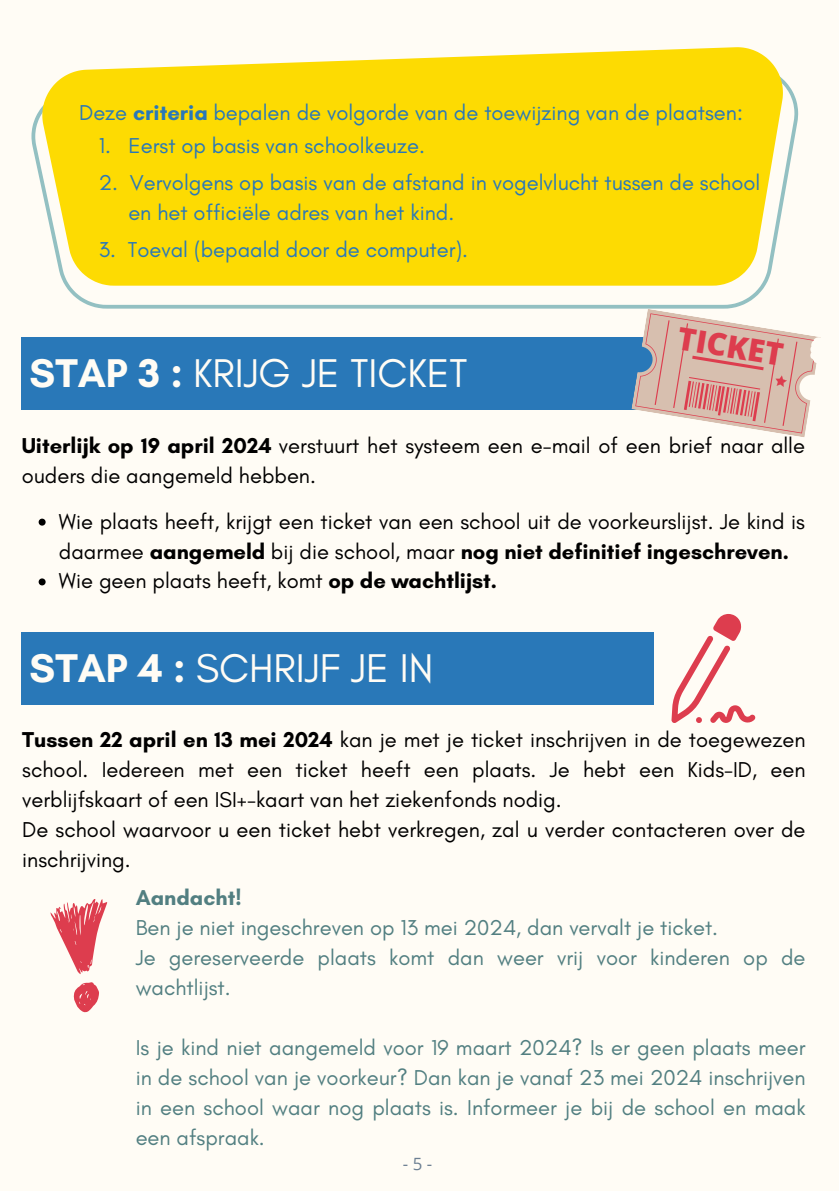
<style>
.page{position:relative;width:839px;height:1191px;background:#fff}
.page>*{position:absolute;margin:0;border:0;box-sizing:border-box;transform-origin:0 0}
.t1{font:40.8px "Glacial Indifference";color:#fffcf5}
.t2{font:800 31.2px "Open Sans";color:#dd3d4e}
.t3{font:22px/30px "Glacial Indifference";color:#000}
.t4{font:22px/29.8px "Glacial Indifference";color:#527f81}
.t5{font:22px "Glacial Indifference";color:#2978b8}
.t6{font:700 22px "Glacial Indifference";color:#527f81}
.t7{font:17px "Open Sans";color:#6c7f92}
.s1{font-weight:700}
</style>
<div class="page">
<div style="left:0;top:0;width:838px;height:1191px;background:#fffcf5"></div>
<div style="left:22px;top:337px;width:631px;height:72px;background:#2978b8"></div>
<svg style="left:631px;top:309px;width:189px;height:128px"></svg>
<svg style="left:39px;top:519px;width:7px;height:7px"></svg>
<svg style="left:39px;top:578px;width:7px;height:7px"></svg>
<div style="left:22px;top:632px;width:631px;height:72px;background:#2978b8"></div>
<svg style="left:50px;top:899px;width:58px;height:114px"></svg>
<svg style="left:671px;top:614px;width:84px;height:109px"></svg>
<svg style="left:31px;top:78px;width:767px;height:231px"></svg>
<svg style="left:42px;top:47px;width:740px;height:239px;background:#fcdd17"></svg>
<p class="t5" style="left:79px;top:99px;width:665px">Deze <span class="s1">criteria</span> bepalen de volgorde van de toewijzing van de plaatsen:</p>
<p class="t5" style="left:99px;top:133px;width:327px">1. Eerst op basis van schoolkeuze.</p>
<p class="t5" style="left:99px;top:169px;width:663px">2. Vervolgens op basis van de afstand in vogelvlucht tussen de school</p>
<p class="t5" style="left:128px;top:199px;width:327px">en het officiële adres van het kind.</p>
<p class="t5" style="left:99px;top:236px;width:371px">3. Toeval (bepaald door de computer).</p>
<p class="t1" style="left:30px;top:348px;width:439px"><span class="s1">STAP 3 :</span> KRIJG JE TICKET</p>
<p class="t2" style="left:681px;top:316px;width:108px;rotate:9deg">TICKET</p>
<p class="t3" style="left:22px;top:430px;width:784px"><span class="s1">Uiterlijk op 19 april 2024</span> verstuurt het systeem een e-mail of een brief naar alle ouders die aangemeld hebben.</p>
<p class="t3" style="left:59px;top:506px;width:747px">Wie plaats heeft, krijgt een ticket van een school uit de voorkeurslijst. Je kind is daarmee <span class="s1">aangemeld</span> bij die school, maar <span class="s1">nog niet definitief ingeschreven.</span></p>
<p class="t3" style="left:59px;top:566px;width:439px">Wie geen plaats heeft, komt <span class="s1">op de wachtlijst.</span></p>
<p class="t1" style="left:30px;top:643px;width:405px"><span class="s1">STAP 4 :</span> SCHRIJF JE IN</p>
<p class="t3" style="left:22px;top:725px;width:784px;text-align:justify"><span class="s1">Tussen 22 april en 13 mei 2024</span> kan je met je ticket inschrijven in de toegewezen school. Iedereen met een ticket heeft een plaats. Je hebt een Kids-ID, een verblijfskaart of een ISI+-kaart van het ziekenfonds nodig.</p>
<p class="t3" style="left:22px;top:815px;width:784px">De school waarvoor u een ticket hebt verkregen, zal u verder contacteren over de inschrijving.</p>
<p class="t6" style="left:136px;top:885px;width:107px">Aandacht!</p>
<p class="t4" style="left:136px;top:913px;width:584px">Ben je niet ingeschreven op 13 mei 2024, dan vervalt je ticket.</p>
<p class="t4" style="left:136px;top:943px;width:671px">Je gereserveerde plaats komt dan weer vrij voor kinderen op de wachtlijst.</p>
<p class="t4" style="left:136px;top:1032px;width:671px;text-align:justify">Is je kind niet aangemeld voor 19 maart 2024? Is er geen plaats meer in de school van je voorkeur? Dan kan je vanaf 23 mei 2024 inschrijven in een school waar nog plaats is. Informeer je bij de school en maak een afspraak.</p>
<p class="t7" style="left:403px;top:1152px;width:31px">- 5 -</p>
</div>
